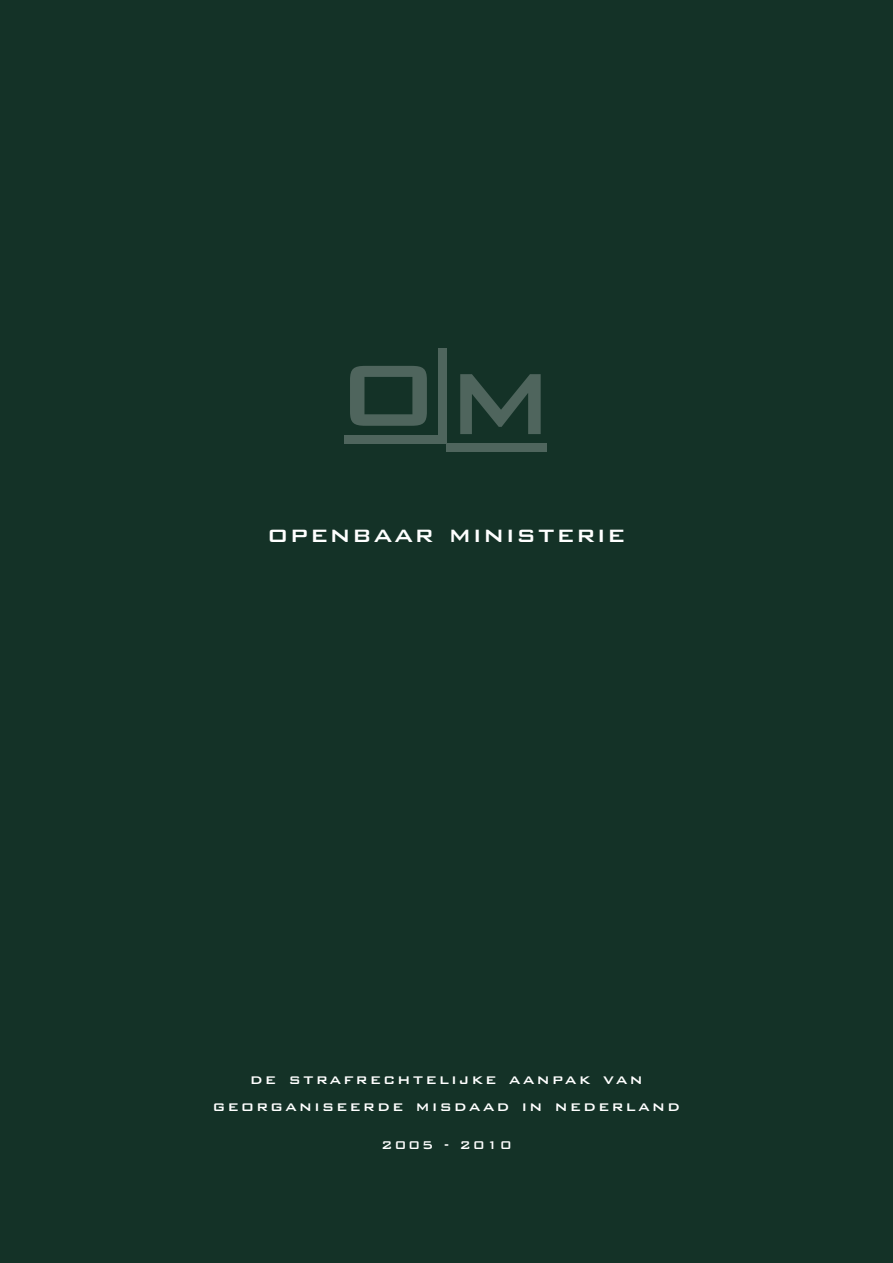
<style>
.page{position:relative;width:893px;height:1263px;background:#143227}
.page>*{position:absolute;margin:0;border:0;box-sizing:border-box;transform-origin:0 0}
._2_subkop{font:500 29.1px "Bank Gothic BT";letter-spacing:.065em;color:#fff}
.t1{font:500 18px "Bank Gothic BT";letter-spacing:.135em;color:#fff}
.t2{font:500 15px "Bank Gothic BT";letter-spacing:.135em;color:#fff}
</style>
<div class="page">
<svg style="left:350px;top:366px;width:77px;height:60px"></svg>
<svg style="left:460px;top:374px;width:81px;height:60px"></svg>
<div style="left:345px;top:436px;width:102px;height:8px;background:#4f655d"></div>
<div style="left:446px;top:444px;width:101px;height:8px;background:#4f655d"></div>
<div style="left:439px;top:348px;width:8px;height:88px;background:#4f655d"></div>
<p class="_2_subkop" style="left:267px;top:518px;width:359px">openbaar ministerie</p>
<p class="t1" style="left:250px;top:1070px;width:394px">de strafrechtelijke aanpak van</p>
<p class="t1" style="left:213px;top:1097px;width:469px">georganiseerde misdaad in nederland</p>
<p class="t2" style="left:381px;top:1137px;width:132px">2005 - 2010</p>
</div>
